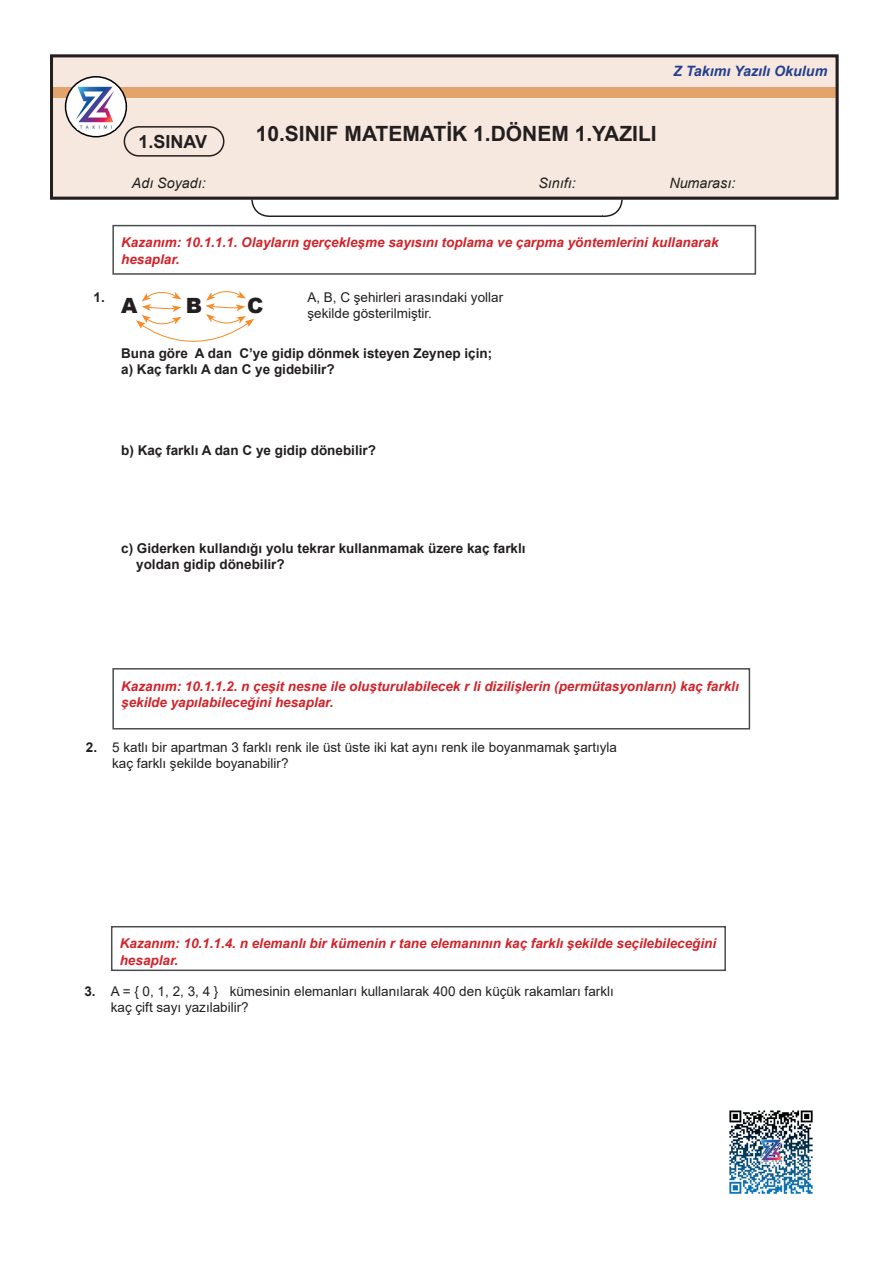
<style>
.page{position:relative;width:893px;height:1263px;background:#fff}
.page>*{position:absolute;margin:0;border:0;box-sizing:border-box;transform-origin:0 0}
.t1{font:700 21px "Arial";color:#231f20}
.t2{font:900 21px "Arial";color:#231f20}
.t3{font:700 18px "Arial";color:#231f20}
.t4{font:italic 14.25px "Arial";color:#231f20}
.t5{font:italic 700 14.25px "Arial";color:#253f8e}
.t6{font:italic 700 13.5px/16.2px "Arial";color:#d1232a}
.t7{font:13.5px/16.2px "Arial";color:#231f20}
.t8{font:700 13.5px/16.2px "Arial";color:#231f20}
.s1{font-weight:700}
</style>
<div class="page">
<div style="left:50px;top:54px;width:789px;height:146px;background:#f6e8de"></div>
<div style="left:124px;top:126px;width:100px;height:31px;border:2px solid #231f20;border-radius:15px"></div>
<div style="left:52px;top:87px;width:786px;height:11px;background:#e3a46b"></div>
<div style="left:66px;top:77px;width:60px;height:60px;background:#fff;border-radius:50%"></div>
<div style="left:65px;top:76px;width:62px;height:61px;border:2px solid #000;border-radius:50%"></div>
<img style="left:76px;top:87px;width:40px;height:42px">
<svg style="left:251px;top:200px;width:21px;height:17px"></svg>
<svg style="left:603px;top:200px;width:20px;height:17px"></svg>
<hr style="left:272px;top:215px;width:331px;height:2px;background:#231f20">
<div style="left:112px;top:225px;width:644px;height:50px;border:2px solid #4a4d4f"></div>
<div style="left:112px;top:668px;width:638px;height:61px;border:2px solid #4a4d4f"></div>
<div style="left:111px;top:926px;width:615px;height:45px;border:2px solid #4a4d4f"></div>
<div style="left:50px;top:54px;width:789px;height:146px;border:3px solid #231f20"></div>
<img style="left:729px;top:1110px;width:84px;height:84px">
<svg style="left:136px;top:291px;width:118px;height:51px"></svg>
<p class="t5" style="left:673px;top:62px;width:156px">Z Takımı Yazılı Okulum</p>
<h1 class="t1" style="left:256px;top:119px;width:402px">10.SINIF MATEMATİK 1.DÖNEM 1.YAZILI</h1>
<h2 class="t3" style="left:139px;top:129px;width:70px">1.SINAV</h2>
<p class="t4" style="left:132px;top:173px;width:75px">Adı Soyadı:</p>
<p class="t4" style="left:538px;top:173px;width:39px">Sınıfı:</p>
<p class="t4" style="left:669px;top:173px;width:67px">Numarası:</p>
<p class="t6" style="left:121px;top:235px;width:599px">Kazanım: 10.1.1.1. Olayların gerçekleşme sayısını toplama ve çarpma yöntemlerini kullanarak hesaplar.</p>
<p class="t8" style="left:94px;top:289px;width:13px">1.</p>
<p class="t7" style="left:307px;top:289px;width:197px">A, B, C şehirleri arasındaki yollar şekilde gösterilmiştir.</p>
<p class="t8" style="left:121px;top:345px;width:373px">Buna göre A dan C’ye gidip dönmek isteyen Zeynep için; a) Kaç farklı A dan C ye gidebilir?</p>
<h1 class="t2" style="left:121px;top:290px;width:18px">A</h1>
<h1 class="t2" style="left:186px;top:290px;width:18px">B</h1>
<h1 class="t2" style="left:247px;top:290px;width:18px">C</h1>
<p class="t8" style="left:121px;top:443px;width:256px">b) Kaç farklı A dan C ye gidip dönebilir?</p>
<p class="t8" style="left:136px;top:540px;width:391px;text-indent:-15px">c) Giderken kullandığı yolu tekrar kullanmamak üzere kaç farklı yoldan gidip dönebilir?</p>
<p class="t6" style="left:121px;top:678px;width:619px">Kazanım: 10.1.1.2. n çeşit nesne ile oluşturulabilecek r li dizilişlerin (permütasyonların) kaç farklı şekilde yapılabileceğini hesaplar.</p>
<p class="t7" style="left:112px;top:739px;width:506px;text-indent:-26px"><span class="s1">2.</span> 5 katlı bir apartman 3 farklı renk ile üst üste iki kat aynı renk ile boyanmamak şartıyla kaç farklı şekilde boyanabilir?</p>
<p class="t6" style="left:120px;top:936px;width:598px">Kazanım: 10.1.1.4. n elemanlı bir kümenin r tane elemanının kaç farklı şekilde seçilebileceğini hesaplar.</p>
<p class="t7" style="left:111px;top:983px;width:505px;text-indent:-26px"><span class="s1">3.</span> A = { 0, 1, 2, 3, 4 } kümesinin elemanları kullanılarak 400 den küçük rakamları farklı kaç çift sayı yazılabilir?</p>
</div>
